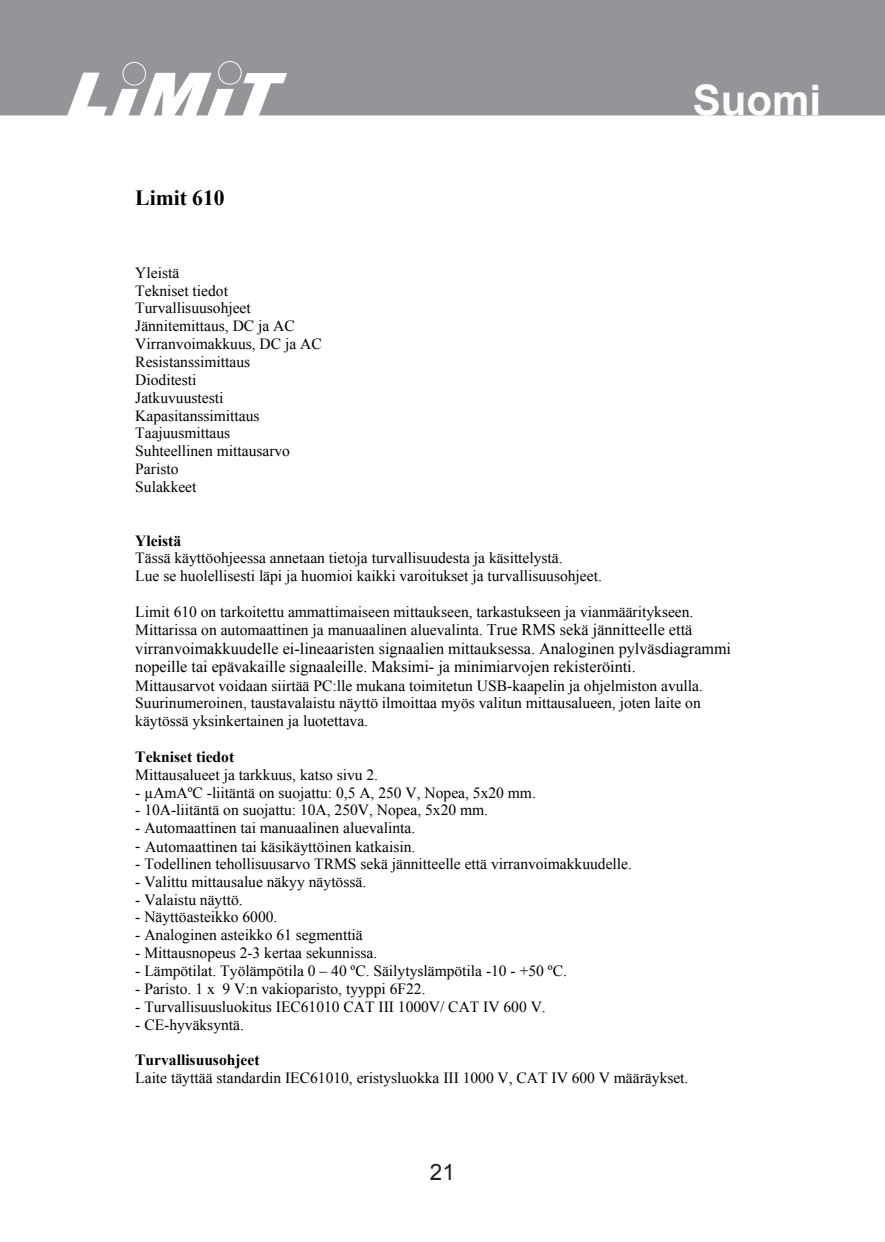
<style>
.page{position:relative;width:885px;height:1242px;background:#fff}
.page>*{position:absolute;margin:0;border:0;box-sizing:border-box;transform-origin:0 0}
.t1{font:700 42px "Arial";color:#fff}
.t2{font:22.5px "Arial";color:#231f20}
.t3{font:700 21.6px "Times New Roman";color:#000}
.t4{font:16.2px/18.6px "Times New Roman";color:#000}
.t5{font:15.6px/17.7px "Times New Roman";color:#000}
.s1{font-weight:700}
.s2{font-size:16.2px}
</style>
<div class="page">
<div style="left:0;top:0;width:884px;height:115px;background:#939598"></div>
<p class="t3" style="left:135px;top:183px;width:91px">Limit 610</p>
<p class="t5" style="left:135px;top:263px;width:188px">Yleistä<br>Tekniset tiedot<br>Turvallisuusohjeet<br>Jännitemittaus, DC ja AC<br>Virranvoimakkuus, DC ja AC<br>Resistanssimittaus<br>Dioditesti<br>Jatkuvuustesti<br>Kapasitanssimittaus<br>Taajuusmittaus<br>Suhteellinen mittausarvo<br>Paristo<br>Sulakkeet</p>
<p class="t1" style="left:692px;top:73px;width:130px">Suomi</p>
<p class="t5" style="left:135px;top:531px;width:468px"><span class="s1">Yleistä<br></span>Tässä käyttöohjeessa annetaan tietoja turvallisuudesta ja käsittelystä.<br>Lue se huolellisesti läpi ja huomioi kaikki varoitukset ja turvallisuusohjeet.</p>
<p class="t5" style="left:135px;top:602px;width:559px">Limit 610 on tarkoitettu ammattimaiseen mittaukseen, tarkastukseen ja vianmääritykseen.<br>Mittarissa on automaattinen ja manuaalinen aluevalinta. <span class="s2">True RMS sekä jännitteelle että</span></p>
<p class="t4" style="left:135px;top:639px;width:597px">virranvoimakkuudelle ei-lineaaristen signaalien mittauksessa. Analoginen pylväsdiagrammi nopeille tai epävakaille signaaleille. Maksimi- ja minimiarvojen rekisteröinti.</p>
<p class="t5" style="left:135px;top:676px;width:569px">Mittausarvot voidaan siirtää PC:lle mukana toimitetun USB-kaapelin ja ohjelmiston avulla.<br>Suurinumeroinen, taustavalaistu näyttö ilmoittaa myös valitun mittausalueen, joten laite on käytössä yksinkertainen ja luotettava.</p>
<p class="t5" style="left:135px;top:747px;width:244px"><span class="s1">Tekniset tiedot<br></span>Mittausalueet ja tarkkuus, katso sivu 2.</p>
<p class="t5" style="left:135px;top:783px;width:402px">- µAmAºC -liitäntä on suojattu: 0,5 A, 250 V, Nopea, 5x20 mm.</p>
<p class="t5" style="left:135px;top:801px;width:354px">- 10A-liitäntä on suojattu: 10A, 250V, Nopea, 5x20 mm.</p>
<p class="t5" style="left:135px;top:819px;width:281px">- Automaattinen tai manuaalinen aluevalinta.</p>
<p class="t5" style="left:135px;top:837px;width:281px">- Automaattinen tai käsikäyttöinen katkaisin.</p>
<p class="t5" style="left:135px;top:854px;width:498px">- Todellinen tehollisuusarvo TRMS sekä jännitteelle että virranvoimakkuudelle.</p>
<p class="t5" style="left:135px;top:872px;width:232px">- Valittu mittausalue näkyy näytössä.</p>
<p class="t5" style="left:135px;top:890px;width:109px">- Valaistu näyttö.</p>
<p class="t5" style="left:135px;top:908px;width:144px">- Näyttöasteikko 6000.</p>
<p class="t5" style="left:135px;top:926px;width:229px">- Analoginen asteikko 61 segmenttiä</p>
<p class="t5" style="left:135px;top:944px;width:243px">- Mittausnopeus 2-3 kertaa sekunnissa.</p>
<p class="t5" style="left:135px;top:961px;width:433px">- Lämpötilat. Työlämpötila 0 – 40 ºC. Säilytyslämpötila -10 - +50 ºC.</p>
<p class="t5" style="left:135px;top:979px;width:292px">- Paristo. 1 x 9 V:n vakioparisto, tyyppi 6F22.</p>
<p class="t5" style="left:135px;top:997px;width:412px">- Turvallisuusluokitus IEC61010 CAT III 1000V/ CAT IV 600 V.</p>
<p class="t5" style="left:135px;top:1015px;width:110px">- CE-hyväksyntä.</p>
<p class="t5" style="left:135px;top:1051px;width:554px"><span class="s1">Turvallisuusohjeet<br></span>Laite täyttää standardin IEC61010, eristysluokka III 1000 V, CAT IV 600 V määräykset.</p>
<p class="t2" style="left:430px;top:1157px;width:27px">21</p>
</div>
